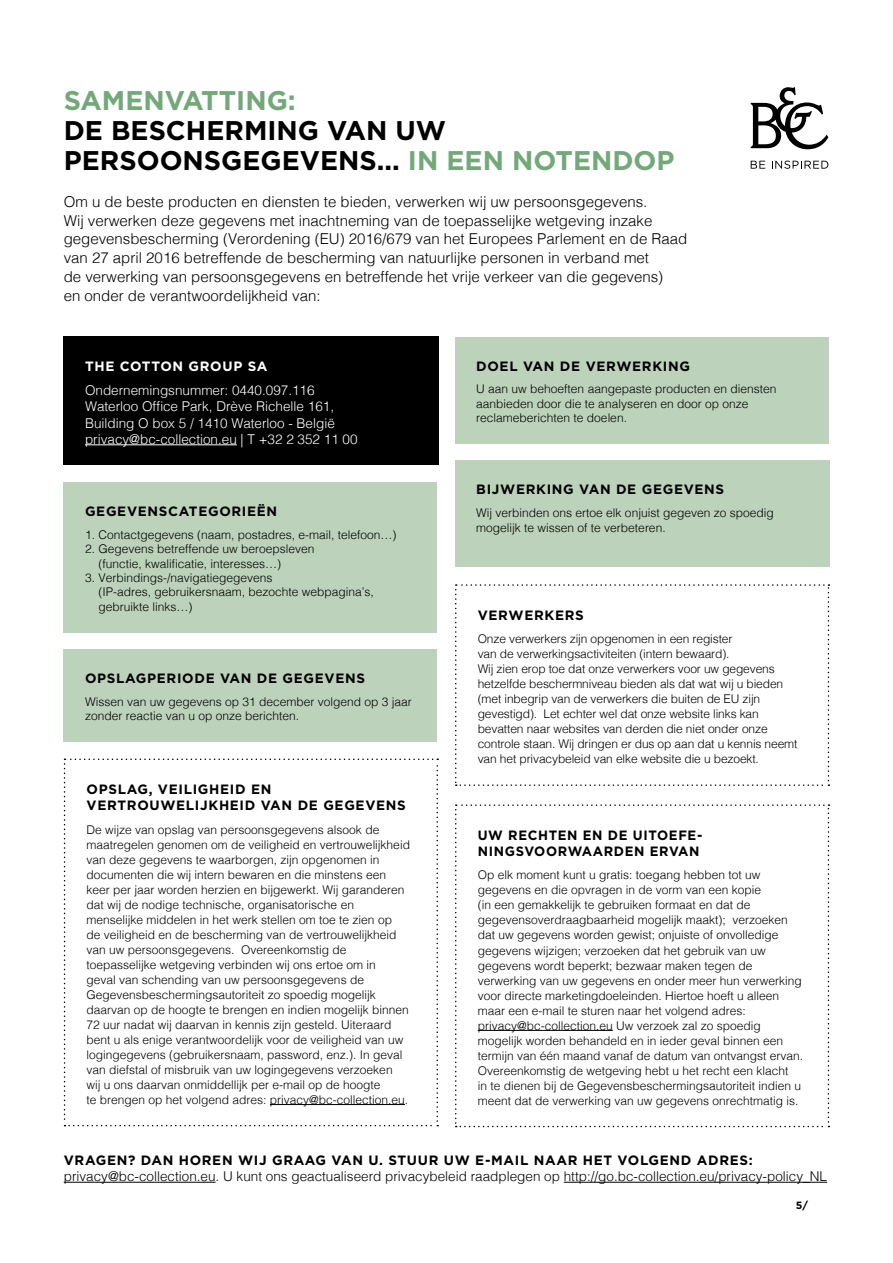
<style>
.page{position:relative;width:893px;height:1263px;background:#fff}
.page>*{position:absolute;margin:0;border:0;box-sizing:border-box;transform-origin:0 0}
.t1{font:700 27px/30px "Gotham";color:#000}
.t2{font:700 27px "Gotham";color:#73a879}
.t3{font:300 15px/18.8px "Helvetica";color:#000}
.t4{font:700 13.5px/16.2px "Gotham";letter-spacing:.05em;color:#000}
.t5{font:300 13.5px/16.2px "Helvetica";color:#fff}
.t6{font:300 13.5px "Helvetica";color:#000}
.t7{font:700 13.5px "Gotham";letter-spacing:.05em;color:#fff}
.t8{font:300 12px/15px "Helvetica";color:#000}
.t9{font:700 10.5px "Gotham";color:#000}
.s1{color:#73a879}
</style>
<div class="page">
<svg style="left:751px;top:87px;width:77px;height:62px"></svg>
<svg style="left:751px;top:161px;width:14px;height:8px"></svg>
<svg style="left:772px;top:161px;width:56px;height:8px"></svg>
<hr style="left:64px;top:1182px;width:152px;height:1px;background:#000">
<hr style="left:564px;top:1182px;width:263px;height:1px;background:#000">
<div style="left:64px;top:482px;width:373px;height:150px;background:#bdd2bb"></div>
<svg style="left:64px;top:758px;width:374px;height:368px"></svg>
<svg style="left:455px;top:804px;width:374px;height:323px"></svg>
<svg style="left:455px;top:584px;width:374px;height:202px"></svg>
<div style="left:455px;top:460px;width:374px;height:107px;background:#bdd2bb"></div>
<div style="left:455px;top:337px;width:373px;height:106px;background:#bdd2bb"></div>
<div style="left:64px;top:337px;width:375px;height:128px;background:#000"></div>
<hr style="left:85px;top:444px;width:152px;height:1px;background:#fff">
<div style="left:64px;top:649px;width:373px;height:92px;background:#bdd2bb"></div>
<h1 class="t2" style="left:64px;top:83px;width:234px">SAMENVATTING:</h1>
<h1 class="t1" style="left:64px;top:115px;width:612px">DE BESCHERMING VAN UW<br>PERSOONSGEGEVENS... <span class="s1">IN EEN NOTENDOP</span></h1>
<p class="t3" style="left:64px;top:191px;width:625px">Om u de beste producten en diensten te bieden, verwerken wij uw persoonsgegevens.<br>Wij verwerken deze gegevens met inachtneming van de toepasselijke wetgeving inzake gegevensbescherming (Verordening (EU) 2016/679 van het Europees Parlement en de Raad van 27 april 2016 betreffende de bescherming van natuurlijke personen in verband met<br>de verwerking van persoonsgegevens en betreffende het vrije verkeer van die gegevens)<br>en onder de verantwoordelijkheid van:</p>
<p class="t7" style="left:85px;top:357px;width:184px">THE COTTON GROUP SA</p>
<p class="t5" style="left:85px;top:381px;width:274px">Ondernemingsnummer: 0440.097.116<br>Waterloo Office Park, Drève Richelle 161, Building O box 5 / 1410 Waterloo - België privacy@bc-collection.eu | T +32 2 352 11 00</p>
<p class="t4" style="left:85px;top:503px;width:194px">GEGEVENSCATEGORIEËN</p>
<p class="t8" style="left:85px;top:526px;width:313px">1. Contactgegevens (naam, postadres, e-mail, telefoon…)</p>
<p class="t8" style="left:98px;top:541px;width:218px;line-height:14.4px;text-indent:-13px">2. Gegevens betreffende uw beroepsleven (functie, kwalificatie, interesses…)</p>
<p class="t8" style="left:98px;top:570px;width:277px;line-height:14.4px;text-indent:-13px">3. Verbindings-/navigatiegegevens<br>(IP-adres, gebruikersnaam, bezochte webpagina’s, gebruikte links…)</p>
<p class="t4" style="left:85px;top:670px;width:282px">OPSLAGPERIODE VAN DE GEGEVENS</p>
<p class="t8" style="left:85px;top:693px;width:328px;line-height:14.4px">Wissen van uw gegevens op 31 december volgend op 3 jaar zonder reactie van u op onze berichten.</p>
<p class="t4" style="left:476px;top:357px;width:215px">DOEL VAN DE VERWERKING</p>
<p class="t8" style="left:476px;top:381px;width:302px;line-height:14.4px">U aan uw behoeften aangepaste producten en diensten aanbieden door die te analyseren en door op onze reclameberichten te doelen.</p>
<p class="t4" style="left:476px;top:481px;width:249px">BIJWERKING VAN DE GEGEVENS</p>
<p class="t8" style="left:476px;top:505px;width:299px;line-height:14.4px">Wij verbinden ons ertoe elk onjuist gegeven zo spoedig mogelijk te wissen of te verbeteren.</p>
<p class="t4" style="left:478px;top:607px;width:108px">VERWERKERS</p>
<p class="t8" style="left:478px;top:630px;width:321px">Onze verwerkers zijn opgenomen in een register<br>van de verwerkingsactiviteiten (intern bewaard).<br>Wij zien erop toe dat onze verwerkers voor uw gegevens hetzelfde beschermniveau bieden als dat wat wij u bieden (met inbegrip van de verwerkers die buiten de EU zijn gevestigd). Let echter wel dat onze website links kan bevatten naar websites van derden die niet onder onze controle staan. Wij dringen er dus op aan dat u kennis neemt van het privacybeleid van elke website die u bezoekt.</p>
<p class="t4" style="left:87px;top:781px;width:321px">OPSLAG, VEILIGHEID EN<br>VERTROUWELIJKHEID VAN DE GEGEVENS</p>
<p class="t8" style="left:87px;top:821px;width:325px">De wijze van opslag van persoonsgegevens alsook de maatregelen genomen om de veiligheid en vertrouwelijkheid van deze gegevens te waarborgen, zijn opgenomen in documenten die wij intern bewaren en die minstens een keer per jaar worden herzien en bijgewerkt. Wij garanderen dat wij de nodige technische, organisatorische en menselijke middelen in het werk stellen om toe te zien op<br>de veiligheid en de bescherming van de vertrouwelijkheid van uw persoonsgegevens. Overeenkomstig de toepasselijke wetgeving verbinden wij ons ertoe om in<br>geval van schending van uw persoonsgegevens de Gegevensbeschermingsautoriteit zo spoedig mogelijk daarvan op de hoogte te brengen en indien mogelijk binnen 72 uur nadat wij daarvan in kennis zijn gesteld. Uiteraard bent u als enige verantwoordelijk voor de veiligheid van uw logingegevens (gebruikersnaam, password, enz.). In geval van diefstal of misbruik van uw logingegevens verzoeken<br>wij u ons daarvan onmiddellijk per e-mail op de hoogte<br>te brengen op het volgend adres: privacy@bc-collection.eu.</p>
<p class="t4" style="left:478px;top:827px;width:226px">UW RECHTEN EN DE UITOEFE-<br>NINGSVOORWAARDEN ERVAN</p>
<p class="t8" style="left:478px;top:867px;width:327px">Op elk moment kunt u gratis: toegang hebben tot uw gegevens en die opvragen in de vorm van een kopie<br>(in een gemakkelijk te gebruiken formaat en dat de gegevensoverdraagbaarheid mogelijk maakt); verzoeken dat uw gegevens worden gewist; onjuiste of onvolledige gegevens wijzigen; verzoeken dat het gebruik van uw gegevens wordt beperkt; bezwaar maken tegen de verwerking van uw gegevens en onder meer hun verwerking voor directe marketingdoeleinden. Hiertoe hoeft u alleen maar een e-mail te sturen naar het volgend adres: privacy@bc-collection.eu Uw verzoek zal zo spoedig mogelijk worden behandeld en in ieder geval binnen een termijn van één maand vanaf de datum van ontvangst ervan.<br>Overeenkomstig de wetgeving hebt u het recht een klacht<br>in te dienen bij de Gegevensbeschermingsautoriteit indien u meent dat de verwerking van uw gegevens onrechtmatig is.</p>
<p class="t4" style="left:64px;top:1152px;width:690px">VRAGEN? DAN HOREN WIJ GRAAG VAN U. STUUR UW E-MAIL NAAR HET VOLGEND ADRES:</p>
<p class="t6" style="left:64px;top:1165px;width:765px">privacy@bc-collection.eu. U kunt ons geactualiseerd privacybeleid raadplegen op http://go.bc-collection.eu/privacy-policy_NL</p>
<p class="t9" style="left:796px;top:1198px;width:13px">5/</p>
</div>
